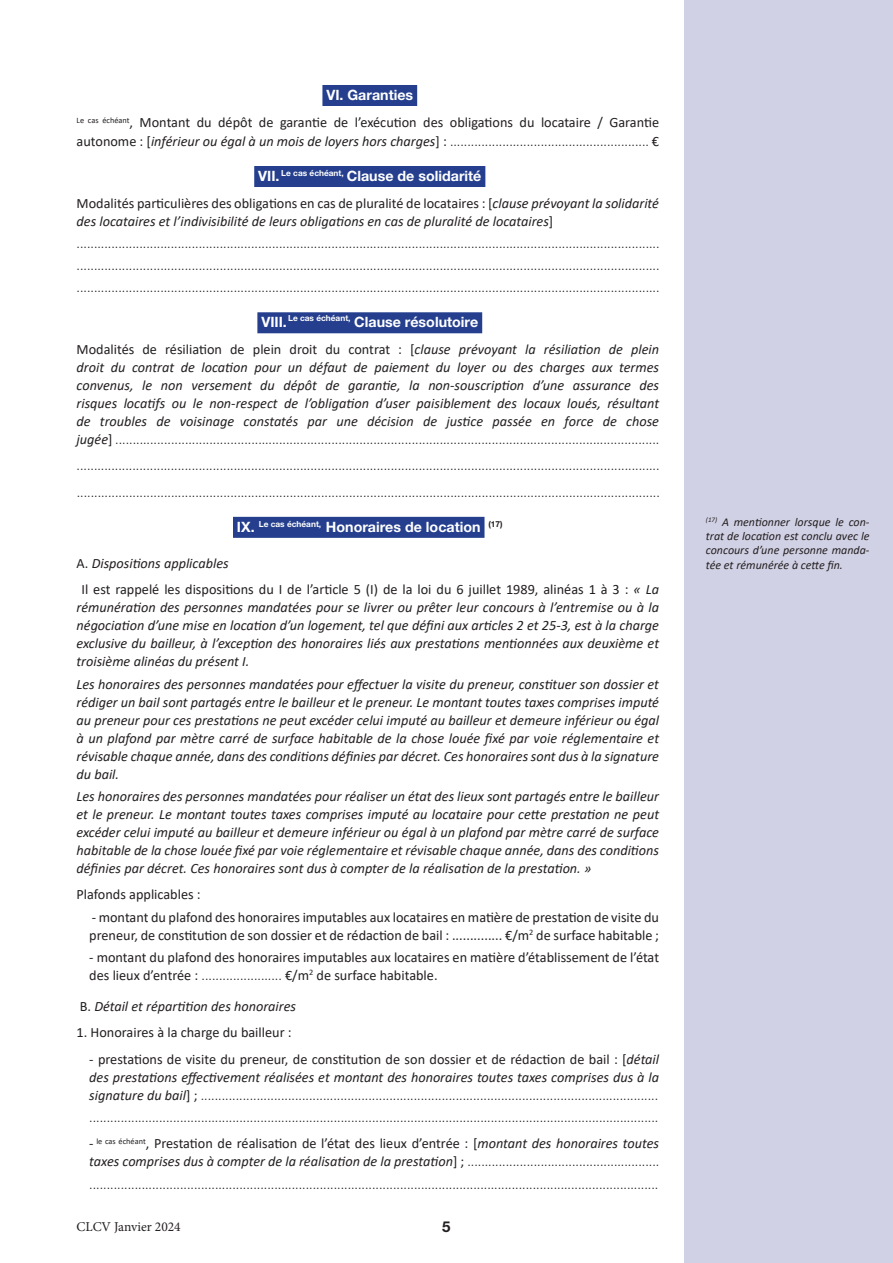
<style>
.page{position:relative;width:893px;height:1263px;background:#fff}
.page>*{position:absolute;margin:0;border:0;box-sizing:border-box;transform-origin:0 0}
.t1{font:700 15px "Helvetica Neue LT Pro";color:#231f20}
.t2{font:italic 14.25px/18px "Calibri";color:#231f20;text-align:justify}
.t3{font:300 14.25px/22.2px "Calibri";color:#231f20;text-align:justify}
.t4{font:14.25px/18px "Calibri";color:#231f20}
.t5{font:700 14.25px "Helvetica Neue LT Pro";color:#fff}
.t6{font:13.5px "Minion Pro";color:#231f20}
.t7{font:italic 12px/14.4px "Calibri";color:#231f20;text-align:justify}
.t8{font:700 8.25px "Helvetica Neue LT Pro";color:#fff}
.s1{font-style:italic}
.s2{font-weight:300}
.s3{font-style:normal}
.s4{font-weight:300;font-style:normal}
.s5{font-weight:400}
.s6{font-weight:400;font-style:italic}
</style>
<div class="page">
<div style="left:322px;top:85px;width:95px;height:21px;background:#253f8e"></div>
<div style="left:254px;top:166px;width:231px;height:21px;background:#253f8e"></div>
<div style="left:257px;top:312px;width:225px;height:21px;background:#253f8e"></div>
<div style="left:233px;top:517px;width:251px;height:21px;background:#253f8e"></div>
<div style="left:685px;top:0;width:208px;height:1263px;background:#d1d1e5"></div>
<p class="t5" style="left:326px;top:86px;width:88px">VI. Garanties</p>
<p class="t4" style="left:77px;top:113px;width:584px;line-height:18.8px"><sup>Le</sup> <sup>cas</sup> <sup>échéant</sup>, Montant du dépôt de garantie de l’exécution des obligations du locataire / Garantie autonome : [<span class="s1">inférieur ou égal à un mois de loyers hors charges</span>] : <span class="s2">.........................................................</span> €</p>
<p class="t5" style="left:258px;top:167px;width:23px">VII.</p>
<p class="t5" style="left:347px;top:167px;width:136px">Clause de solidarité</p>
<p class="t2" style="left:77px;top:193px;width:584px"><span class="s3">Modalités particulières des obligations en cas de pluralité de locataires : [</span>clause prévoyant la solidarité des locataires et l’indivisibilité de leurs obligations en cas de pluralité de locataires<span class="s3">]</span></p>
<p class="t3" style="left:77px;top:232px;width:585px">....................................................................................................................................................................... ....................................................................................................................................................................... .......................................................................................................................................................................</p>
<p class="t5" style="left:261px;top:313px;width:27px">VIII.</p>
<p class="t5" style="left:354px;top:313px;width:125px">Clause résolutoire</p>
<p class="t2" style="left:77px;top:339px;width:584px"><span class="s3">Modalités de résiliation de plein droit du contrat : [</span>clause prévoyant la résiliation de plein droit du contrat de location pour un défaut de paiement du loyer ou des charges aux termes convenus, le non versement du dépôt de garantie, la non-souscription d’une assurance des risques locatifs ou le non-respect de l’obligation d’user paisiblement des locaux loués, résultant de troubles de voisinage constatés par une décision de justice passée en force de chose jugée<span class="s3">]</span> <span class="s4">............................................................................................................................................................</span></p>
<p class="t3" style="left:77px;top:452px;width:585px;line-height:26.5px">....................................................................................................................................................................... .......................................................................................................................................................................</p>
<p class="t5" style="left:237px;top:518px;width:19px">IX.</p>
<p class="t5" style="left:326px;top:518px;width:178px">Honoraires de location <sup>(17)</sup></p>
<p class="t4" style="left:81px;top:549px;width:579px;line-height:26.5px;text-indent:-5px">A. <span class="s1">Dispositions applicables<br></span>Il est rappelé les dispositions du I de l’article 5 (I) de la loi du 6 juillet 1989, alinéas 1 à 3 : <span class="s1">« La</span></p>
<p class="t2" style="left:77px;top:598px;width:584px">rémunération des personnes mandatées pour se livrer ou prêter leur concours à l’entremise ou à la négociation d’une mise en location d’un logement, tel que défini aux articles 2 et 25-3, est à la charge exclusive du bailleur, à l’exception des honoraires liés aux prestations mentionnées aux deuxième et troisième alinéas du présent I.</p>
<p class="t2" style="left:77px;top:674px;width:584px">Les honoraires des personnes mandatées pour effectuer la visite du preneur, constituer son dossier et rédiger un bail sont partagés entre le bailleur et le preneur. Le montant toutes taxes comprises imputé au preneur pour ces prestations ne peut excéder celui imputé au bailleur et demeure inférieur ou égal à un plafond par mètre carré de surface habitable de la chose louée fixé par voie réglementaire et révisable chaque année, dans des conditions définies par décret. Ces honoraires sont dus à la signature du bail.</p>
<p class="t2" style="left:77px;top:786px;width:584px">Les honoraires des personnes mandatées pour réaliser un état des lieux sont partagés entre le bailleur et le preneur. Le montant toutes taxes comprises imputé au locataire pour cette prestation ne peut excéder celui imputé au bailleur et demeure inférieur ou égal à un plafond par mètre carré de surface habitable de la chose louée fixé par voie réglementaire et révisable chaque année, dans des conditions définies par décret. Ces honoraires sont dus à compter de la réalisation de la prestation. »</p>
<p class="t4" style="left:77px;top:885px;width:126px">Plafonds applicables :</p>
<p class="t4" style="left:89px;top:907px;width:571px">- montant du plafond des honoraires imputables aux locataires en matière de prestation de visite du preneur, de constitution de son dossier et de rédaction de bail : .............. €/m<sup>2</sup> de surface habitable ;</p>
<p class="t4" style="left:89px;top:948px;width:571px">- montant du plafond des honoraires imputables aux locataires en matière d’établissement de l’état des lieux d’entrée : <span class="s2">.......................</span> €/m<sup>2</sup> de surface habitable.</p>
<p class="t2" style="left:80px;top:996px;width:218px"><span class="s3">B.</span> Détail et répartition des honoraires</p>
<p class="t4" style="left:77px;top:1023px;width:217px">1. Honoraires à la charge du bailleur :</p>
<p class="t3" style="left:89px;top:1050px;width:571px;line-height:18px"><span class="s5">- prestations de visite du preneur, de constitution de son dossier et de rédaction de bail : [</span><span class="s6">détail des prestations effectivement réalisées et montant des honoraires toutes taxes comprises dus à la signature du bail</span><span class="s5">] ;</span> ...................................................................................................................................</p>
<p class="t3" style="left:89px;top:1106px;width:571px">...................................................................................................................................................................</p>
<p class="t2" style="left:89px;top:1134px;width:572px"><span class="s3">-</span> <sup>le</sup> <sup>cas</sup> <sup>échéant</sup><span class="s3">, Prestation de réalisation de l’état des lieux d’entrée : [</span>montant des honoraires toutes taxes comprises dus à compter de la réalisation de la prestation<span class="s3">] ;</span> <span class="s4">.......................................................</span></p>
<p class="t3" style="left:89px;top:1173px;width:571px">...................................................................................................................................................................</p>
<p class="t8" style="left:281px;top:167px;width:64px">Le cas échéant,</p>
<p class="t8" style="left:288px;top:313px;width:64px">Le cas échéant,</p>
<p class="t8" style="left:259px;top:519px;width:64px">Le cas échéant,</p>
<p class="t6" style="left:77px;top:1218px;width:106px">CLCV Janvier 2024</p>
<p class="t1" style="left:442px;top:1217px;width:10px">5</p>
<p class="t7" style="left:706px;top:514px;width:165px"><sup>(17)</sup> A mentionner lorsque le con&shy;trat de location est conclu avec le concours d’une personne manda&shy;tée et rémunérée à cette fin.</p>
</div>
